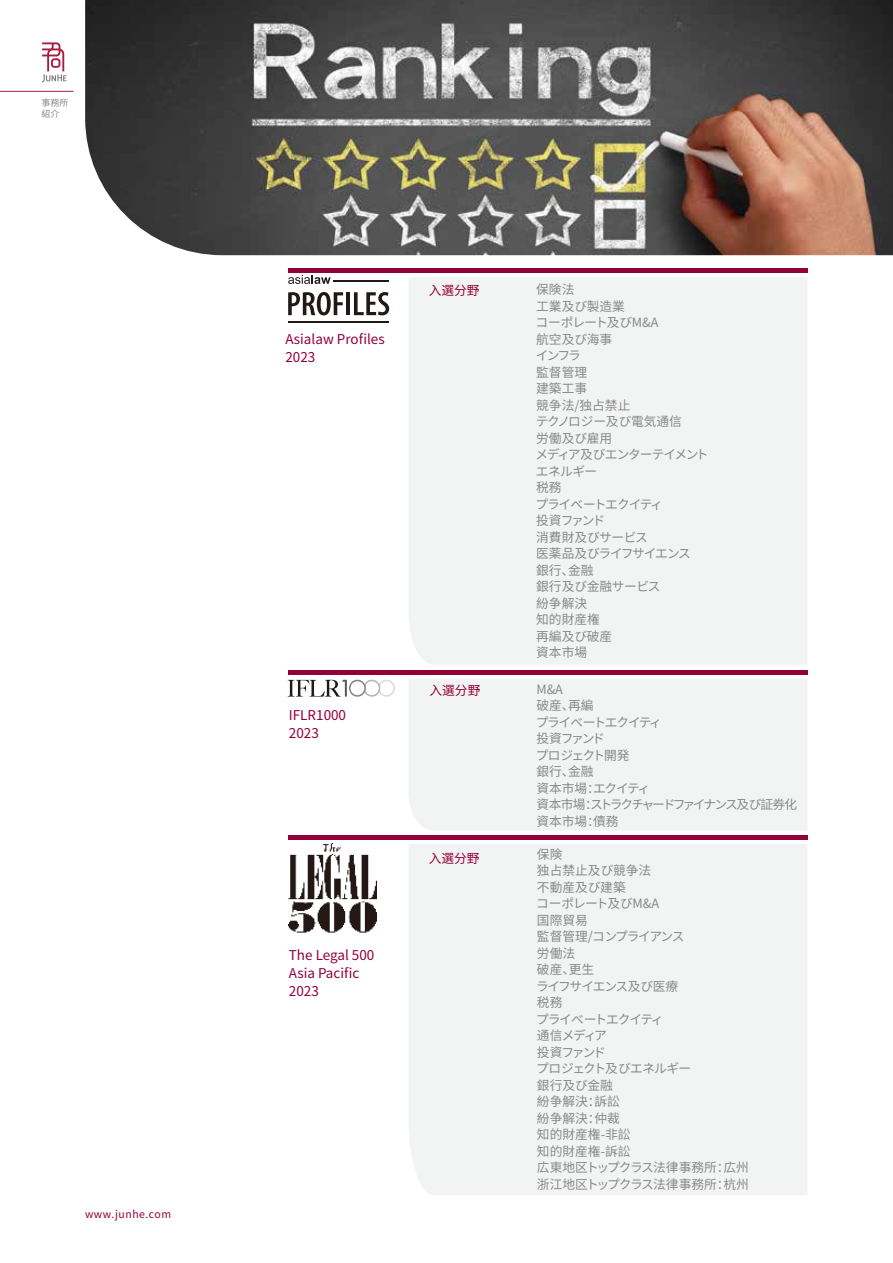
<style>
.page{position:relative;width:893px;height:1263px;background:#fff}
.page>*{position:absolute;margin:0;border:0;box-sizing:border-box;transform-origin:0 0}
.t1{font:13.5px/18px "Source Han Sans CN";color:#930038}
.t2{font:12.75px/16.5px "Source Han Sans CN";letter-spacing:-.005em;color:#898989}
.t3{font:12.75px/16.5px "Source Han Sans CN";letter-spacing:-.01em;color:#898989}
.t4{font:12.75px/16.5px "Source Han Sans CN";letter-spacing:-.09em;color:#898989}
.t5{font:12.75px "Source Han Sans CN";color:#930038}
.t6{font:10.5px "Source Han Sans CN";letter-spacing:.05em;color:#930038}
.t7{font:9px/10.8px "Source Han Sans CN";color:#898989}
</style>
<div class="page">
<img style="left:85px;top:0;width:808px;height:255px">
<svg style="left:42px;top:42px;width:25px;height:40px"></svg>
<hr style="left:0;top:91px;width:74px;height:1px;background:#a71e41">
<div style="left:409px;top:277px;width:398px;height:387px;background:#f2f3f3"></div>
<div style="left:409px;top:679px;width:398px;height:151px;background:#f2f3f3"></div>
<div style="left:409px;top:844px;width:398px;height:351px;background:#f2f3f3"></div>
<div style="left:288px;top:268px;width:520px;height:5px;background:#930038"></div>
<hr style="left:288px;top:670px;width:520px;height:4px;background:#930038">
<hr style="left:288px;top:835px;width:520px;height:4px;background:#930038">
<svg style="left:288px;top:680px;width:59px;height:17px"></svg>
<div style="left:378px;top:680px;width:17px;height:17px;background:#dcdddd;border-radius:50%"></div>
<div style="left:379px;top:681px;width:14px;height:14px;background:#fff;border-radius:50%"></div>
<svg style="left:363px;top:680px;width:17px;height:17px"></svg>
<div style="left:365px;top:681px;width:14px;height:14px;background:#fff;border-radius:50%"></div>
<svg style="left:349px;top:680px;width:17px;height:17px"></svg>
<div style="left:350px;top:681px;width:14px;height:14px;background:#fff;border-radius:50%"></div>
<svg style="left:288px;top:292px;width:55px;height:23px"></svg>
<hr style="left:346px;top:292px;width:4px;height:23px;background:#221815">
<svg style="left:354px;top:292px;width:35px;height:23px"></svg>
<svg style="left:288px;top:275px;width:43px;height:9px"></svg>
<hr style="left:288px;top:321px;width:101px;height:2px;background:#221815">
<hr style="left:333px;top:281px;width:56px;height:1px;background:#221815">
<img style="left:289px;top:843px;width:87px;height:90px">
<p class="t7" style="left:41px;top:97px;width:28px">事務所紹介</p>
<p class="t6" style="left:85px;top:1208px;width:88px">www.junhe.com</p>
<p class="t1" style="left:285px;top:330px;width:101px">Asialaw Profiles<br>2023</p>
<p class="t5" style="left:429px;top:283px;width:52px">入選分野</p>
<p class="t1" style="left:289px;top:706px;width:59px">IFLR1000<br>2023</p>
<p class="t1" style="left:289px;top:946px;width:87px">The Legal 500<br>Asia Pacific<br>2023</p>
<p class="t5" style="left:429px;top:683px;width:52px">入選分野</p>
<p class="t5" style="left:429px;top:851px;width:52px">入選分野</p>
<p class="t3" style="left:535px;top:282px;width:175px">保険法<br>工業及び製造業<br>コーポレート及びM&amp;A<br>航空及び海事<br>インフラ<br>監督管理<br>建築工事<br>競争法/独占禁止<br>テクノロジー及び電気通信<br>労働及び雇用<br>メディア及びエンターテイメントエネルギー<br>税務<br>プライベートエクイティ<br>投資ファンド<br>消費財及びサービス<br>医薬品及びライフサイエンス<br>銀行、金融<br>銀行及び金融サービス<br>紛争解決<br>知的財産権<br>再編及び破産<br>資本市場</p>
<p class="t4" style="left:536px;top:681px;width:263px">M&amp;A<br>破産、再編<br>プライベートエクイティ<br>投資ファンド<br>プロジェクト開発<br>銀行、金融<br>資本市場：エクイティ<br>資本市場：ストラクチャードファイナンス及び証券化資本市場：債務</p>
<p class="t2" style="left:536px;top:846px;width:214px">保険<br>独占禁止及び競争法<br>不動産及び建築<br>コーポレート及びM&amp;A<br>国際貿易<br>監督管理/コンプライアンス<br>労働法<br>破産、更生<br>ライフサイエンス及び医療<br>税務<br>プライベートエクイティ<br>通信メディア<br>投資ファンド<br>プロジェクト及びエネルギー<br>銀行及び金融<br>紛争解決：訴訟<br>紛争解決：仲裁<br>知的財産権-非訟<br>知的財産権-訴訟<br>広東地区トップクラス法律事務所：広州浙江地区トップクラス法律事務所：杭州</p>
</div>
